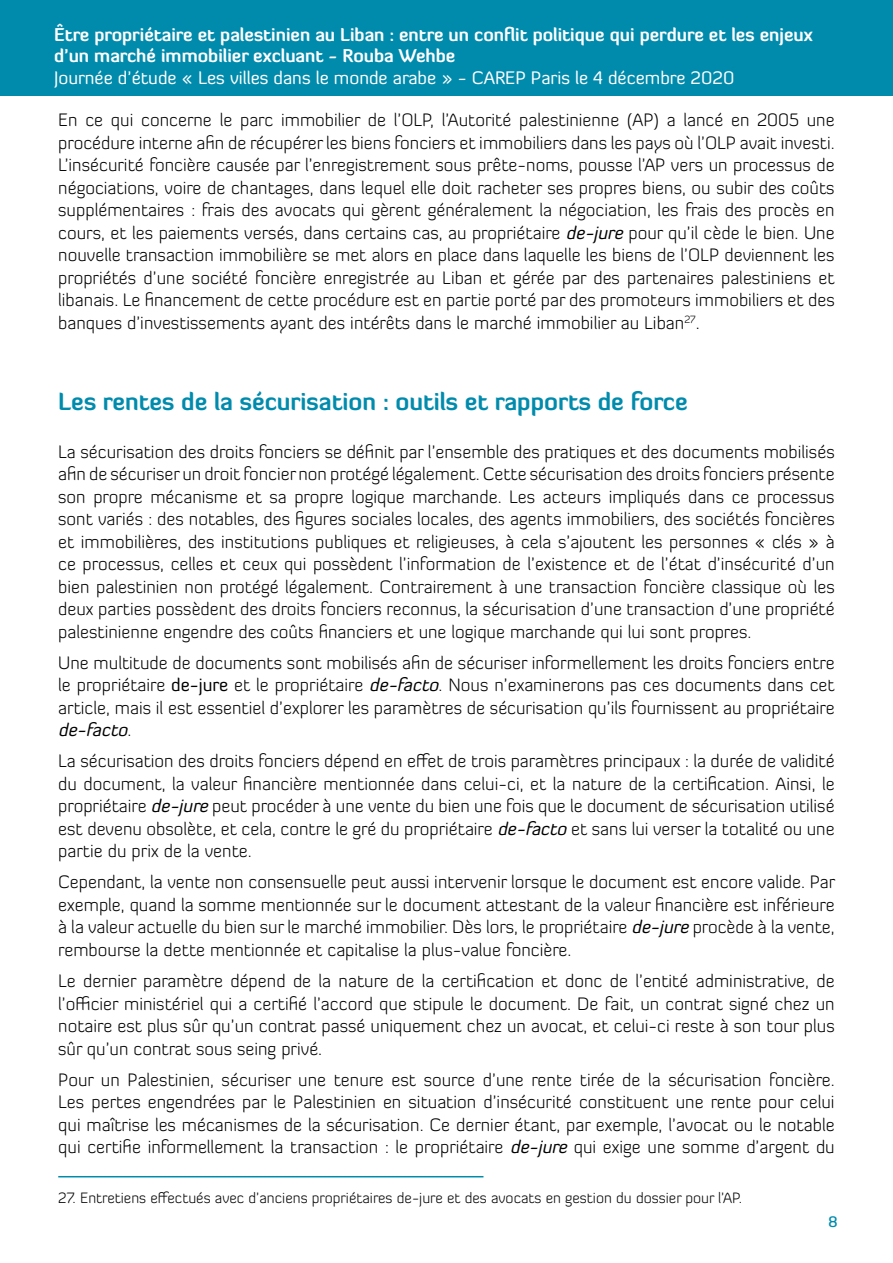
<style>
.page{position:relative;width:893px;height:1263px;background:#fff}
.page>*{position:absolute;margin:0;border:0;box-sizing:border-box;transform-origin:0 0}
.t1{font:700 24px "Diavlo";color:#008bad}
.t2{font:300 18px/22.5px "Diavlo";color:#000;text-align:justify}
.t3{font:700 18px/21.6px "Diavlo";color:#fff}
.t4{font:18px "Diavlo";color:#fff}
.t5{font:300 15px "Diavlo";color:#000}
.t6{font:500 15px "Diavlo";color:#008bad}
.s1{font-weight:400;font-style:italic}
.s2{font-weight:400}
</style>
<div class="page">
<div style="left:0;top:0;width:893px;height:96px;background:#008bad"></div>
<hr style="left:58px;top:1176px;width:425px;height:1px;background:#008bad">
<p class="t3" style="left:54px;top:23px;width:760px">Être propriétaire et palestinien au Liban : entre un conflit politique qui perdure et les enjeux d’un marché immobilier excluant - Rouba Wehbe</p>
<p class="t4" style="left:54px;top:66px;width:682px">Journée d’étude « Les villes dans le monde arabe » - CAREP Paris le 4 décembre 2020</p>
<p class="t2" style="left:58px;top:108px;width:778px">En ce qui concerne le parc immobilier de l’OLP, l’Autorité palestinienne (AP) a lancé en 2005 une procédure interne afin de récupérer les biens fonciers et immobiliers dans les pays où l’OLP avait investi.<br>L’insécurité foncière causée par l’enregistrement sous prête-noms, pousse l’AP vers un processus de négociations, voire de chantages, dans lequel elle doit racheter ses propres biens, ou subir des coûts supplémentaires : frais des avocats qui gèrent généralement la négociation, les frais des procès en cours, et les paiements versés, dans certains cas, au propriétaire <span class="s1">de-jure</span> pour qu’il cède le bien. Une nouvelle transaction immobilière se met alors en place dans laquelle les biens de l’OLP deviennent les propriétés d’une société foncière enregistrée au Liban et gérée par des partenaires palestiniens et libanais. Le financement de cette procédure est en partie porté par des promoteurs immobiliers et des banques d’investissements ayant des intérêts dans le marché immobilier au Liban<sup>27</sup>.</p>
<h1 class="t1" style="left:58px;top:386px;width:631px">Les rentes de la sécurisation : outils et rapports de force</h1>
<p class="t2" style="left:58px;top:440px;width:778px">La sécurisation des droits fonciers se définit par l’ensemble des pratiques et des documents mobilisés afin de sécuriser un droit foncier non protégé légalement. Cette sécurisation des droits fonciers présente son propre mécanisme et sa propre logique marchande. Les acteurs impliqués dans ce processus sont variés : des notables, des figures sociales locales, des agents immobiliers, des sociétés foncières et immobilières, des institutions publiques et religieuses, à cela s’ajoutent les personnes « clés » à ce processus, celles et ceux qui possèdent l’information de l’existence et de l’état d’insécurité d’un bien palestinien non protégé légalement. Contrairement à une transaction foncière classique où les deux parties possèdent des droits fonciers reconnus, la sécurisation d’une transaction d’une propriété palestinienne engendre des coûts financiers et une logique marchande qui lui sont propres.</p>
<p class="t2" style="left:58px;top:651px;width:778px">Une multitude de documents sont mobilisés afin de sécuriser informellement les droits fonciers entre le propriétaire <span class="s2">de-jure</span> et le propriétaire <span class="s1">de-facto</span>. Nous n’examinerons pas ces documents dans cet article, mais il est essentiel d’explorer les paramètres de sécurisation qu’ils fournissent au propriétaire <span class="s1">de-facto</span>.</p>
<p class="t2" style="left:58px;top:750px;width:778px">La sécurisation des droits fonciers dépend en effet de trois paramètres principaux : la durée de validité du document, la valeur financière mentionnée dans celui-ci, et la nature de la certification. Ainsi, le propriétaire <span class="s1">de-jure</span> peut procéder à une vente du bien une fois que le document de sécurisation utilisé est devenu obsolète, et cela, contre le gré du propriétaire <span class="s1">de-facto</span> et sans lui verser la totalité ou une partie du prix de la vente.</p>
<p class="t2" style="left:58px;top:871px;width:779px">Cependant, la vente non consensuelle peut aussi intervenir lorsque le document est encore valide. Par exemple, quand la somme mentionnée sur le document attestant de la valeur financière est inférieure à la valeur actuelle du bien sur le marché immobilier. Dès lors, le propriétaire <span class="s1">de-jure</span> procède à la vente, rembourse la dette mentionnée et capitalise la plus-value foncière.</p>
<p class="t2" style="left:58px;top:969px;width:778px">Le dernier paramètre dépend de la nature de la certification et donc de l’entité administrative, de l’officier ministériel qui a certifié l’accord que stipule le document. De fait, un contrat signé chez un notaire est plus sûr qu’un contrat passé uniquement chez un avocat, et celui-ci reste à son tour plus sûr qu’un contrat sous seing privé.</p>
<p class="t2" style="left:58px;top:1068px;width:778px">Pour un Palestinien, sécuriser une tenure est source d’une rente tirée de la sécurisation foncière.<br>Les pertes engendrées par le Palestinien en situation d’insécurité constituent une rente pour celui qui maîtrise les mécanismes de la sécurisation. Ce dernier étant, par exemple, l’avocat ou le notable qui certifie informellement la transaction : le propriétaire <span class="s1">de-jure</span> qui exige une somme d’argent du</p>
<p class="t5" style="left:58px;top:1189px;width:685px">27. Entretiens effectués avec d’anciens propriétaires de-jure et des avocats en gestion du dossier pour l’AP.</p>
<p class="t6" style="left:828px;top:1212px;width:11px">8</p>
</div>
